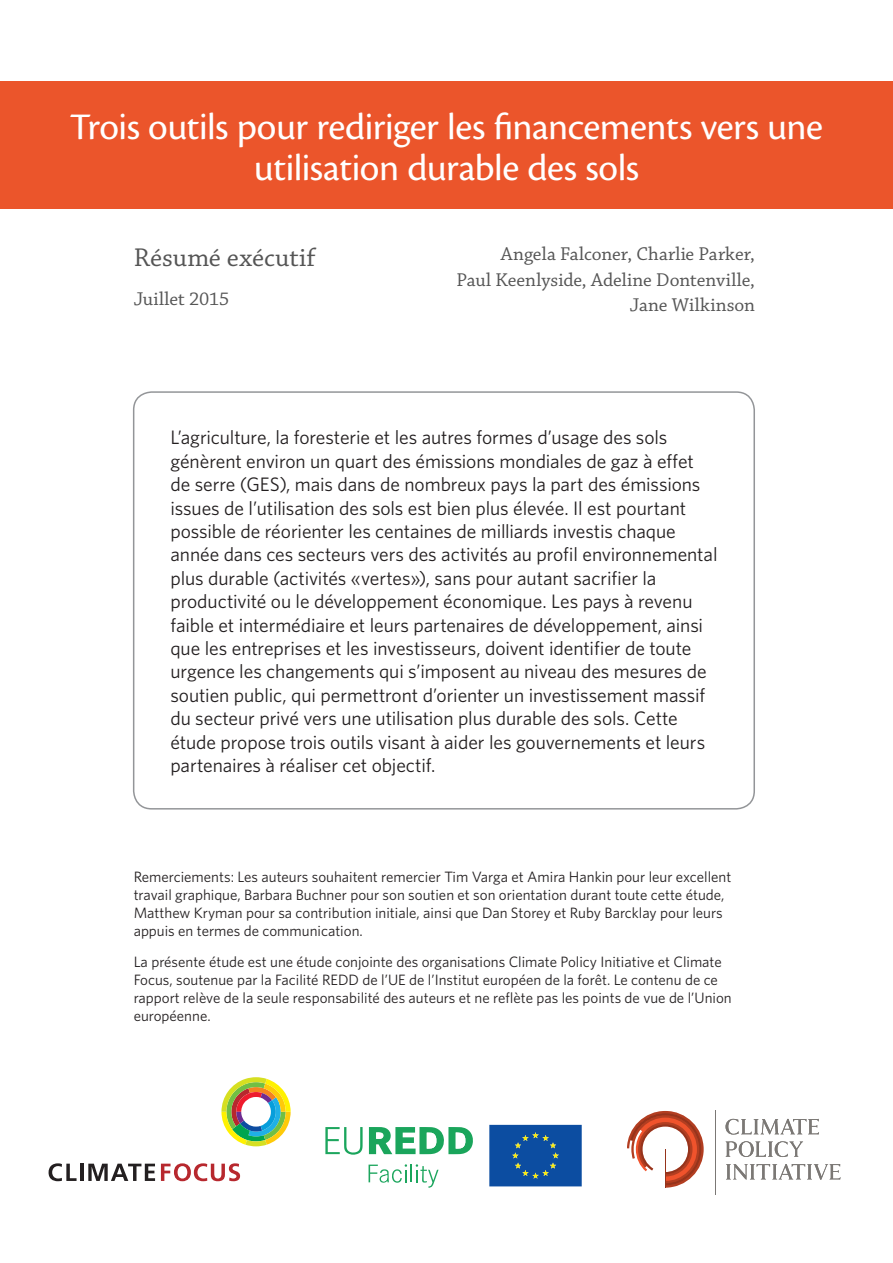
<style>
.page{position:relative;width:893px;height:1263px;background:#fff}
.page>*{position:absolute;margin:0;border:0;box-sizing:border-box;transform-origin:0 0}
.CPI_Title_Title{font:39px/40.5px "Cronos Pro";letter-spacing:-.015em;color:#fff;text-align:center}
.CPI_Cover_Text__Auth{font:27px "Chaparral Pro";letter-spacing:.005em;color:#555}
.CPI_Basic_Paragraph{font:19.5px/23.4px "Whitney";letter-spacing:-.005em;color:#231f20}
.CPI_Cover_Text__Auth-2{font:19.5px/25.5px "Chaparral Pro";color:#555;text-align:right}
.CPI_copyright{font:15px/18px "Whitney";color:#231f20}
</style>
<div class="page">
<div style="left:0;top:81px;width:893px;height:127px;background:#eb552b"></div>
<svg style="left:627px;top:1111px;width:77px;height:76px"></svg>
<hr style="left:665px;top:1149px;width:1px;height:38px;background:#a0a1a5">
<svg style="left:725px;top:1119px;width:94px;height:15px"></svg>
<svg style="left:726px;top:1141px;width:77px;height:16px"></svg>
<svg style="left:726px;top:1164px;width:114px;height:16px"></svg>
<hr style="left:715px;top:1110px;width:1px;height:84px;background:#7b7875">
<svg style="left:325px;top:1127px;width:38px;height:28px"></svg>
<svg style="left:489px;top:1125px;width:93px;height:61px;background:#15539d"></svg>
<svg style="left:369px;top:1127px;width:104px;height:27px"></svg>
<svg style="left:369px;top:1164px;width:69px;height:24px"></svg>
<svg style="left:221px;top:1077px;width:70px;height:69px"></svg>
<svg style="left:49px;top:1163px;width:28px;height:18px"></svg>
<hr style="left:80px;top:1164px;width:4px;height:17px;background:#231f20">
<svg style="left:88px;top:1164px;width:67px;height:17px"></svg>
<svg style="left:161px;top:1163px;width:79px;height:18px"></svg>
<div style="left:133px;top:391px;width:622px;height:418px;border:2px solid #939598;border-radius:18px"></div>
<p class="CPI_Title_Title" style="left:70px;top:107px;width:755px">Trois outils pour rediriger les financements vers une utilisation durable des sols</p>
<p class="CPI_Cover_Text__Auth" style="left:134px;top:242px;width:183px">Résumé exécutif</p>
<p class="CPI_Cover_Text__Auth-2" style="left:134px;top:287px;width:97px">Juillet 2015</p>
<p class="CPI_Cover_Text__Auth-2" style="left:501px;top:242px;width:256px">Angela Falconer, Charlie Parker,</p>
<p class="CPI_Cover_Text__Auth-2" style="left:457px;top:268px;width:300px">Paul Keenlyside, Adeline Dontenville,<br>Jane Wilkinson</p>
<p class="CPI_Basic_Paragraph" style="left:170px;top:425px;width:549px">L’agriculture, la foresterie et les autres formes d’usage des sols génèrent environ un quart des émissions mondiales de gaz à effet de serre (GES), mais dans de nombreux pays la part des émissions issues de l’utilisation des sols est bien plus élevée. Il est pourtant possible de réorienter les centaines de milliards investis chaque année dans ces secteurs vers des activités au profil environnemental plus durable (activités «vertes»), sans pour autant sacrifier la productivité ou le développement économique. Les pays à revenu faible et intermédiaire et leurs partenaires de développement, ainsi que les entreprises et les investisseurs, doivent identifier de toute urgence les changements qui s’imposent au niveau des mesures de soutien public, qui permettront d’orienter un investissement massif du secteur privé vers une utilisation plus durable des sols. Cette étude propose trois outils visant à aider les gouvernements et leurs partenaires à réaliser cet objectif.</p>
<p class="CPI_copyright" style="left:134px;top:867px;width:599px">Remerciements: Les auteurs souhaitent remercier Tim Varga et Amira Hankin pour leur excellent travail graphique, Barbara Buchner pour son soutien et son orientation durant toute cette étude, Matthew Kryman pour sa contribution initiale, ainsi que Dan Storey et Ruby Barcklay pour leurs appuis en termes de communication.</p>
<p class="CPI_copyright" style="left:134px;top:953px;width:600px">La présente étude est une étude conjointe des organisations Climate Policy Initiative et Climate Focus, soutenue par la Facilité REDD de l’UE de l’Institut européen de la forêt. Le contenu de ce rapport relève de la seule responsabilité des auteurs et ne reflète pas les points de vue de l’Union européenne.</p>
</div>
